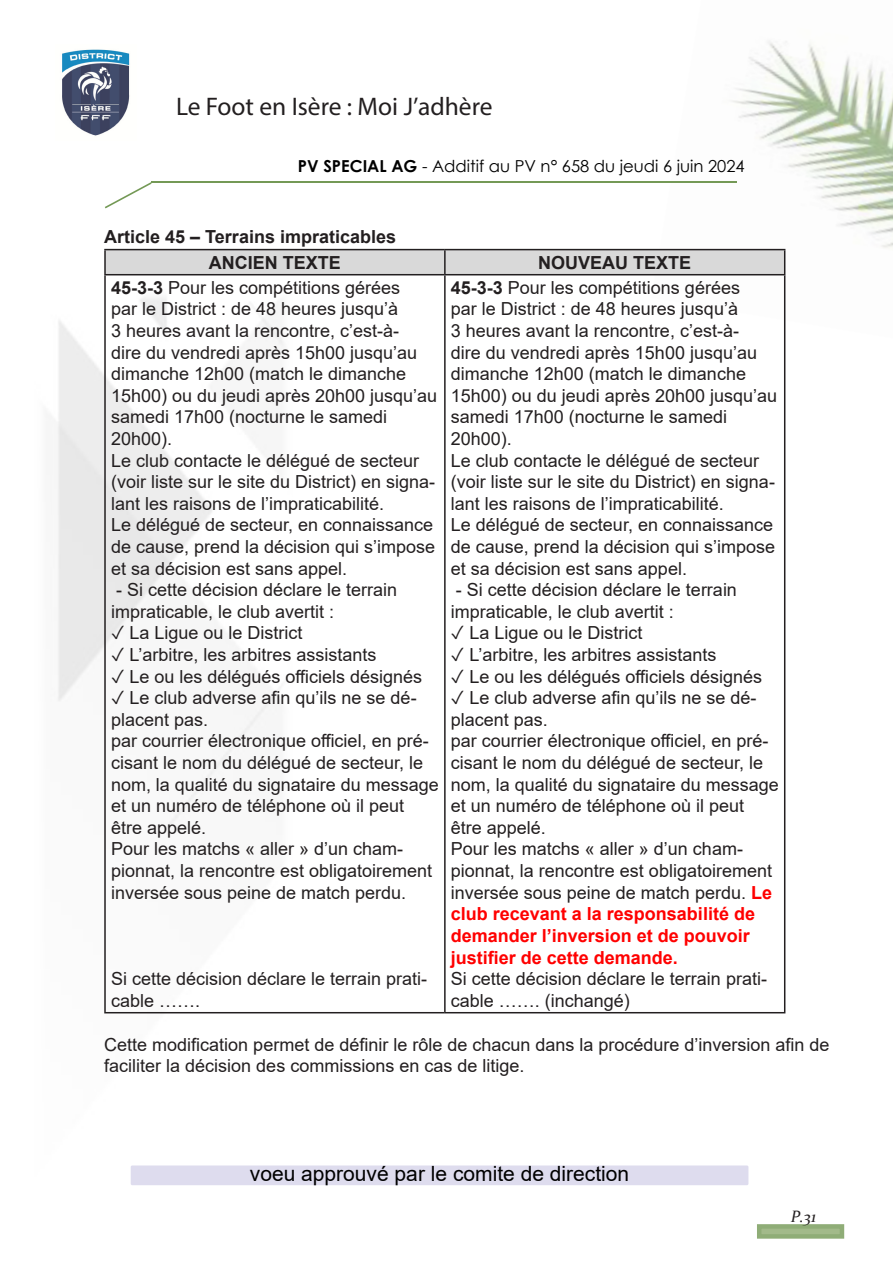
<style>
.page{position:relative;width:893px;height:1263px;background:#fff}
.page>*{position:absolute;margin:0;border:0;box-sizing:border-box;transform-origin:0 0}
.t1{font:25.5px "Myriad Pro";color:#231f20}
.t2{font:21px "Arial";color:#000}
.t3{font:18px/21.6px "Arial";color:#231f20}
.t4{font:700 18px "Arial";color:#231f20}
.t5{font:16.5px "Century Gothic";color:#000}
.t6{font:italic 16.5px "Constantia";color:#231f20}
.s1{font-weight:700}
.s2{font-weight:700;color:#f00}
</style>
<div class="page">
<img style="left:651px;top:41px;width:242px;height:315px">
<div style="left:757px;top:1224px;width:87px;height:15px;background:#a2ba8a;border:4px solid #749956"></div>
<hr style="left:152px;top:181px;width:585px;height:2px;background:#749956">
<img style="left:62px;top:49px;width:68px;height:87px">
<svg style="left:105px;top:182px;width:47px;height:26px"></svg>
<hr style="left:104px;top:249px;width:341px;height:1px;background:#231f20">
<hr style="left:104px;top:250px;width:2px;height:24px;background:#231f20">
<hr style="left:445px;top:249px;width:340px;height:1px;background:#231f20">
<div style="left:105px;top:250px;width:680px;height:24px;background:#d9d9d9"></div>
<hr style="left:104px;top:274px;width:341px;height:1px;background:#231f20">
<hr style="left:104px;top:275px;width:2px;height:737px;background:#231f20">
<hr style="left:445px;top:274px;width:340px;height:1px;background:#231f20">
<hr style="left:444px;top:275px;width:2px;height:737px;background:#231f20">
<hr style="left:784px;top:275px;width:1px;height:737px;background:#231f20">
<hr style="left:104px;top:1012px;width:341px;height:1px;background:#231f20">
<hr style="left:445px;top:1012px;width:340px;height:1px;background:#231f20">
<div style="left:131px;top:1165px;width:617px;height:20px;background:#dedcee;border-radius:2px"></div>
<h1 class="t1" style="left:176px;top:91px;width:318px">Le Foot en Isère : Moi J’adhère</h1>
<p class="t5" style="left:298px;top:155px;width:448px"><span class="s1">PV SPECIAL AG</span> - Additif au PV n° 658 du jeudi 6 juin 2024</p>
<p class="t4" style="left:104px;top:224px;width:293px">Article 45 – Terrains impraticables</p>
<p class="t4" style="left:209px;top:250px;width:134px">ANCIEN TEXTE</p>
<p class="t4" style="left:538px;top:250px;width:155px">NOUVEAU TEXTE</p>
<p class="t3" style="left:111px;top:277px;width:328px"><span class="s1">45-3-3</span> Pour les compétitions gérées<br>par le District : de 48 heures jusqu’à<br>3 heures avant la rencontre, c’est-à-<br>dire du vendredi après 15h00 jusqu’au dimanche 12h00 (match le dimanche<br>15h00) ou du jeudi après 20h00 jusqu’au samedi 17h00 (nocturne le samedi<br>20h00).</p>
<p class="t3" style="left:111px;top:449px;width:326px">Le club contacte le délégué de secteur (voir liste sur le site du District) en signa&shy;lant les raisons de l’impraticabilité.</p>
<p class="t3" style="left:111px;top:514px;width:326px;text-align:justify">Le délégué de secteur, en connaissance de cause, prend la décision qui s’impose et sa décision est sans appel.</p>
<p class="t3" style="left:111px;top:579px;width:288px">- Si cette décision déclare le terrain impraticable, le club avertit :</p>
<p class="t3" style="left:111px;top:622px;width:193px">✓ La Ligue ou le District</p>
<p class="t3" style="left:111px;top:644px;width:267px">✓ L’arbitre, les arbitres assistants</p>
<p class="t3" style="left:111px;top:665px;width:313px">✓ Le ou les délégués officiels désignés</p>
<p class="t3" style="left:111px;top:687px;width:307px">✓ Le club adverse afin qu’ils ne se dé&shy;placent pas.</p>
<p class="t3" style="left:111px;top:730px;width:329px">par courrier électronique officiel, en pré&shy;cisant le nom du délégué de secteur, le nom, la qualité du signataire du message et un numéro de téléphone où il peut être appelé.</p>
<p class="t3" style="left:111px;top:838px;width:323px">Pour les matchs « aller » d’un cham&shy;pionnat, la rencontre est obligatoirement inversée sous peine de match perdu.</p>
<p class="t3" style="left:451px;top:277px;width:328px"><span class="s1">45-3-3</span> Pour les compétitions gérées<br>par le District : de 48 heures jusqu’à<br>3 heures avant la rencontre, c’est-à-<br>dire du vendredi après 15h00 jusqu’au dimanche 12h00 (match le dimanche<br>15h00) ou du jeudi après 20h00 jusqu’au samedi 17h00 (nocturne le samedi<br>20h00).</p>
<p class="t3" style="left:451px;top:449px;width:326px">Le club contacte le délégué de secteur (voir liste sur le site du District) en signa&shy;lant les raisons de l’impraticabilité.</p>
<p class="t3" style="left:451px;top:514px;width:326px;text-align:justify">Le délégué de secteur, en connaissance de cause, prend la décision qui s’impose et sa décision est sans appel.</p>
<p class="t3" style="left:451px;top:579px;width:288px">- Si cette décision déclare le terrain impraticable, le club avertit :</p>
<p class="t3" style="left:451px;top:622px;width:193px">✓ La Ligue ou le District</p>
<p class="t3" style="left:451px;top:644px;width:267px">✓ L’arbitre, les arbitres assistants</p>
<p class="t3" style="left:451px;top:665px;width:313px">✓ Le ou les délégués officiels désignés</p>
<p class="t3" style="left:451px;top:687px;width:307px">✓ Le club adverse afin qu’ils ne se dé&shy;placent pas.</p>
<p class="t3" style="left:451px;top:730px;width:329px">par courrier électronique officiel, en pré&shy;cisant le nom du délégué de secteur, le nom, la qualité du signataire du message et un numéro de téléphone où il peut être appelé.</p>
<p class="t3" style="left:451px;top:838px;width:323px">Pour les matchs « aller » d’un cham&shy;pionnat, la rencontre est obligatoirement inversée sous peine de match perdu. <span class="s2">Le club recevant a la responsabilité de demander l’inversion et de pouvoir justifier de cette demande.</span></p>
<p class="t3" style="left:451px;top:968px;width:318px">Si cette décision déclare le terrain prati&shy;cable ……. (inchangé)</p>
<p class="t3" style="left:104px;top:1033px;width:727px">Cette modification permet de définir le rôle de chacun dans la procédure d’inversion afin de faciliter la décision des commissions en cas de litige.</p>
<p class="t3" style="left:111px;top:968px;width:318px">Si cette décision déclare le terrain prati&shy;cable …….</p>
<p class="t2" style="left:250px;top:1159px;width:381px">voeu approuvé par le comite de direction</p>
<p class="t6" style="left:791px;top:1205px;width:27px">P.31</p>
</div>
